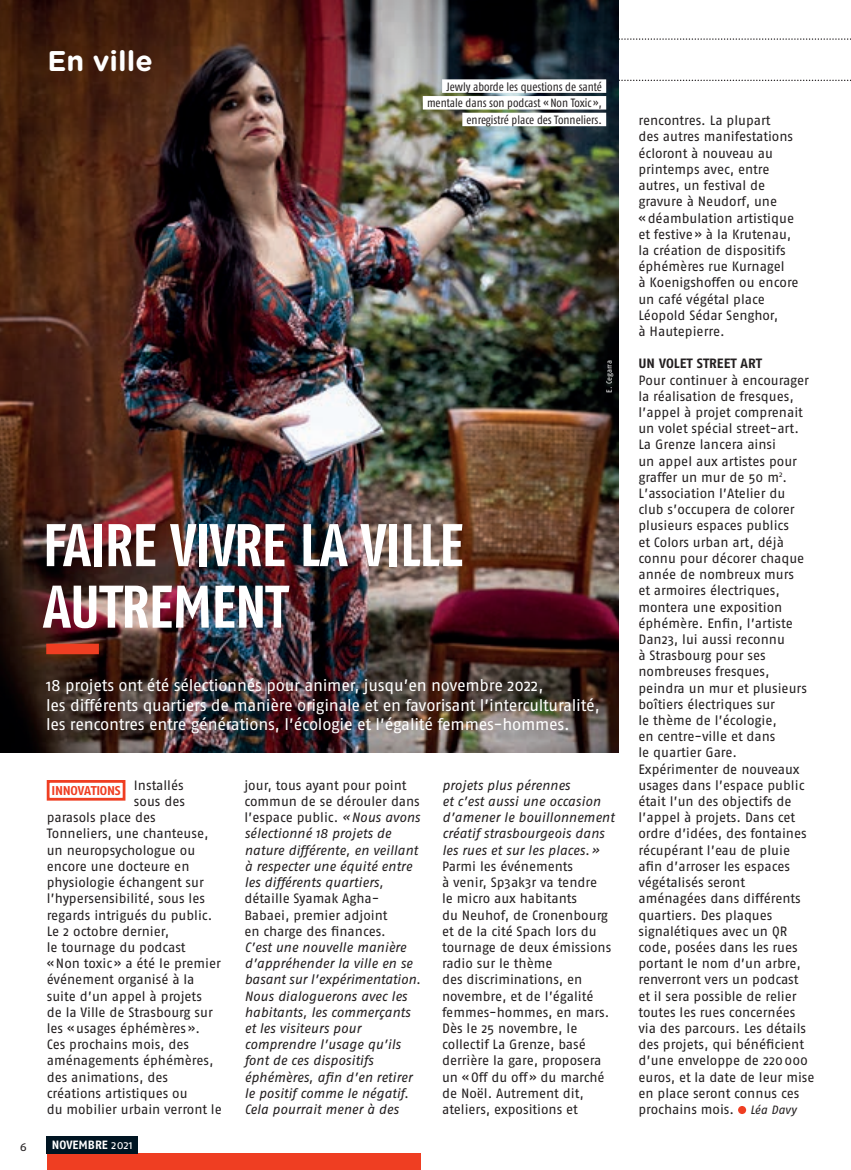
<style>
.page{position:relative;width:851px;height:1170px;background:#fff}
.page>*{position:absolute;margin:0;border:0;box-sizing:border-box;transform-origin:0 0}
.t1{font:700 60px/61.5px "Fago Co";letter-spacing:-.01em;color:#fff;scale:.96 1}
.t2{font:700 28.5px "Gotham Rounded";color:#fff}
.t3{font:16.5px/19.8px "Fago No";letter-spacing:-.02em;color:#fff}
.t4{font:13.5px/16.2px "Fago No";color:#231f20}
.t5{font:italic 13.5px/16.2px "Fago No";letter-spacing:-.005em;color:#231f20}
.t6{font:700 13.5px "Fago No";color:#231f20}
.t7{font:700 12.75px "Fago No";letter-spacing:-.02em;color:#ef3e22}
.t8{font:12px/16.6px "Fago Co";color:#231f20;text-align:right}
.t9{font:700 12px "Fago No";color:#fff}
.t10{font:11.1px "Fago Ex";color:#231f20}
.t11{font:7.5px "Fago No";letter-spacing:-.01em;color:#fff}
.s1{font-weight:400}
.s2{font-style:normal}
.s3{font-style:italic;font-size:12px}
</style>
<div class="page">
<svg style="left:618px;top:80px;width:233px;height:1px"></svg>
<svg style="left:618px;top:38px;width:233px;height:2px"></svg>
<img style="left:0;top:0;width:618px;height:752px">
<div style="left:47px;top:1153px;width:373px;height:16px;background:#ef3e22"></div>
<div style="left:46px;top:643px;width:53px;height:11px;background:#ef3e22"></div>
<div style="left:47px;top:780px;width:78px;height:20px;border:3px solid #ef3e22"></div>
<div style="left:738px;top:1105px;width:8px;height:8px;background:#ef3e22;border-radius:50%"></div>
<div style="left:442px;top:79px;width:164px;height:14px;background:#fff"></div>
<div style="left:422px;top:96px;width:184px;height:13px;background:#fff"></div>
<div style="left:462px;top:113px;width:144px;height:13px;background:#fff"></div>
<div style="left:47px;top:1135px;width:91px;height:18px;background:#001522"></div>
<h2 class="t2" style="left:47px;top:40px;width:107px">En ville</h2>
<p class="t8" style="left:427px;top:78px;width:176px">Jewly aborde les questions de santé mentale dans son podcast «Non Toxic », enregistré place des Tonneliers.</p>
<p class="t11" style="left:605px;top:392px;width:34px;rotate:-90deg">E. Cegarra</p>
<h1 class="t1" style="left:43px;top:513px;width:439px">FAIRE VIVRE LA VILLE<br>AUTREMENT</h1>
<p class="t10" style="left:20px;top:1140px;width:9px">6</p>
<p class="t3" style="left:46px;top:675px;width:555px">18 projets ont été sélectionnés pour animer, jusqu’en novembre 2022,<br>les différents quartiers de manière originale et en favorisant l’interculturalité, les rencontres entre générations, l’écologie et l’égalité femmes-hommes.</p>
<p class="t7" style="left:51px;top:782px;width:134px">INNOVATIONS <sup>Installés</sup></p>
<p class="t4" style="left:47px;top:793px;width:176px;text-indent:87px">sous des parasols place des<br>Tonneliers, une chanteuse, un neuropsychologue ou encore une docteure en physiologie échangent sur l’hypersensibilité, sous les regards intrigués du public.<br>Le 2 octobre dernier,<br>le tournage du podcast «Non toxic» a été le premier événement organisé à la suite d’un appel à projets<br>de la Ville de Strasbourg sur les «usages éphémères».<br>Ces prochains mois, des aménagements éphémères, des animations, des créations artistiques ou<br>du mobilier urbain verront le</p>
<p class="t9" style="left:52px;top:1137px;width:82px">NOVEMBRE <span class="s1">2021</span></p>
<p class="t5" style="left:244px;top:776px;width:177px"><span class="s2">jour, tous ayant pour point commun de se dérouler dans l’espace public.</span> «Nous avons sélectionné 18 projets de nature différente, en veillant à respecter une équité entre les différents quartiers,</p>
<p class="t4" style="left:244px;top:890px;width:145px">détaille Syamak Agha-<br>Babaei, premier adjoint en charge des finances.</p>
<p class="t5" style="left:244px;top:938px;width:178px">C’est une nouvelle manière d’appréhender la ville en se basant sur l’expérimentation.<br>Nous dialoguerons avec les habitants, les commerçants et les visiteurs pour comprendre l’usage qu’ils font de ces dispositifs éphémères, afin d’en retirer le positif comme le négatif.<br>Cela pourrait mener à des</p>
<p class="t5" style="left:442px;top:776px;width:174px">projets plus pérennes<br>et c’est aussi une occasion d’amener le bouillonnement créatif strasbourgeois dans les rues et sur les places.»</p>
<p class="t4" style="left:442px;top:857px;width:171px">Parmi les événements<br>à venir, Sp3ak3r va tendre le micro aux habitants<br>du Neuhof, de Cronenbourg et de la cité Spach lors du tournage de deux émissions radio sur le thème<br>des discriminations, en novembre, et de l’égalité femmes-hommes, en mars.<br>Dès le 25 novembre, le collectif La Grenze, basé derrière la gare, proposera un «Off du off» du marché de Noël. Autrement dit, ateliers, expositions et</p>
<p class="t4" style="left:638px;top:112px;width:162px">rencontres. La plupart<br>des autres manifestations écloront à nouveau au printemps avec, entre autres, un festival de gravure à Neudorf, une «déambulation artistique et festive» à la Krutenau, la création de dispositifs éphémères rue Kurnagel<br>à Koenigshoffen ou encore un café végétal place<br>Léopold Sédar Senghor,<br>à Hautepierre.</p>
<p class="t6" style="left:638px;top:356px;width:125px">UN VOLET STREET ART</p>
<p class="t4" style="left:638px;top:371px;width:177px">Pour continuer à encourager la réalisation de fresques, l’appel à projet comprenait un volet spécial street-art.<br>La Grenze lancera ainsi<br>un appel aux artistes pour graffer un mur de 50 m<sup>2</sup>.<br>L’association l’Atelier du<br>club s’occupera de colorer plusieurs espaces publics<br>et Colors urban art, déjà connu pour décorer chaque année de nombreux murs<br>et armoires électriques, montera une exposition éphémère. Enfin, l’artiste<br>Dan23, lui aussi reconnu<br>à Strasbourg pour ses nombreuses fresques, peindra un mur et plusieurs boîtiers électriques sur<br>le thème de l’écologie,<br>en centre-ville et dans<br>le quartier Gare.<br>Expérimenter de nouveaux usages dans l’espace public était l’un des objectifs de l’appel à projets. Dans cet ordre d’idées, des fontaines récupérant l’eau de pluie afin d’arroser les espaces végétalisés seront aménagées dans différents quartiers. Des plaques signalétiques avec un QR code, posées dans les rues portant le nom d’un arbre, renverront vers un podcast<br>et il sera possible de relier toutes les rues concernées via des parcours. Les détails des projets, qui bénéficient d’une enveloppe de 220000 euros, et la date de leur mise en place seront connus ces prochains mois. <span class="s3">Léa Davy</span></p>
</div>
